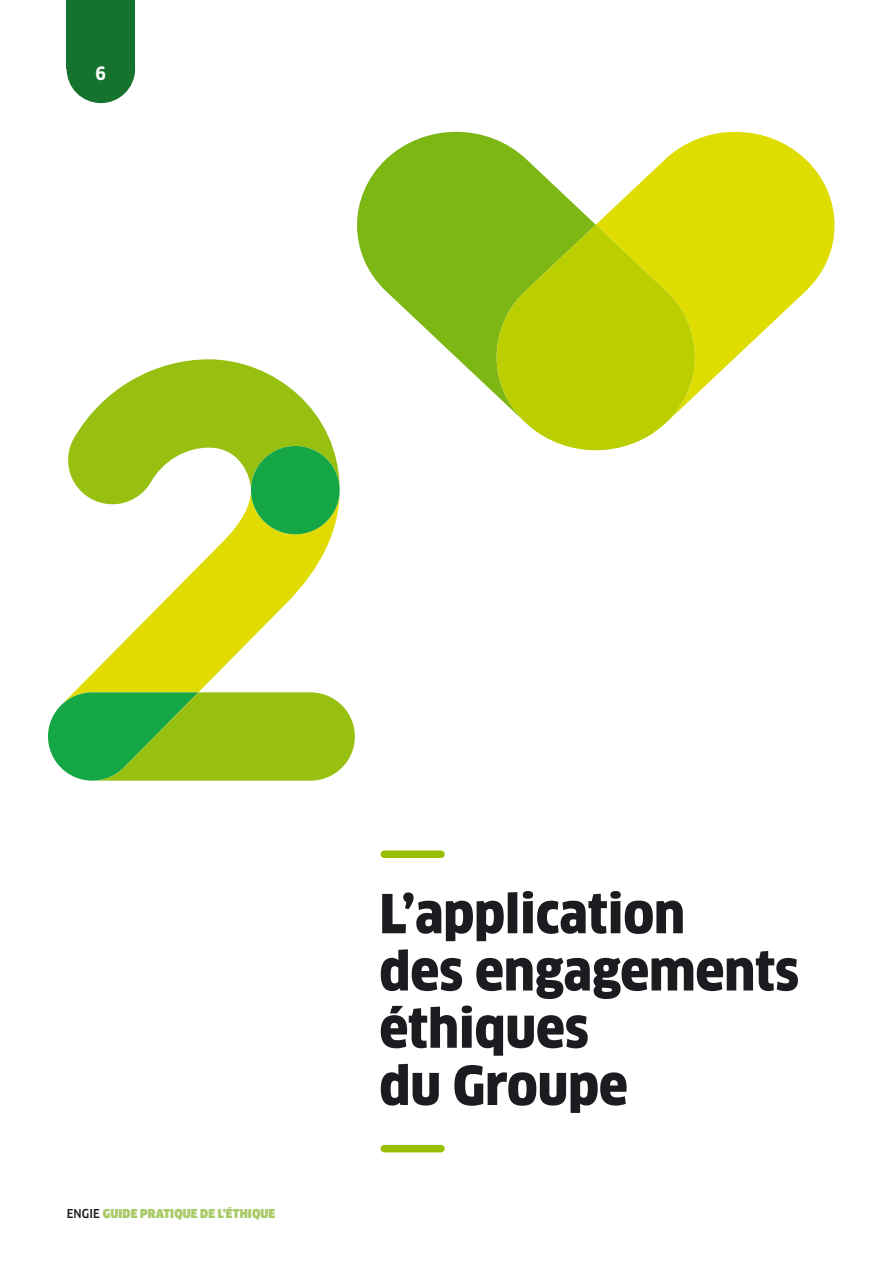
<style>
.page{position:relative;width:893px;height:1263px;background:#fff}
.page>*{position:absolute;margin:0;border:0;box-sizing:border-box;transform-origin:0 0}
.t1{font:900 condensed 52.5px/57.3px "Clan OT";color:#1b1c20}
.t2{font:700 condensed 18px "Clan OT";color:#fff}
.t3{font:900 condensed 12px "Clan OT";letter-spacing:.01em;color:#a8cb68}
.s1{font-weight:500;color:#1b1c20}
</style>
<div class="page">
<div style="left:67px;top:0;width:68px;height:69px;background:#15732d"></div>
<div style="left:67px;top:35px;width:68px;height:68px;background:#15732d;border-radius:50%"></div>
<div style="left:381px;top:850px;width:64px;height:8px;background:#98c000;border-radius:4px"></div>
<div style="left:381px;top:1145px;width:64px;height:7px;background:#98c000;border-radius:4px"></div>
<svg style="left:666px;top:132px;width:169px;height:254px;fill:#dfdd00"></svg>
<svg style="left:357px;top:132px;width:309px;height:255px;fill:#7db713"></svg>
<svg style="left:487px;top:225px;width:218px;height:225px;background:#bdd11b"></svg>
<svg style="left:74px;top:510px;width:264px;height:182px"></svg>
<svg style="left:68px;top:359px;width:272px;height:151px"></svg>
<div style="left:251px;top:446px;width:89px;height:88px;background:#15a645;border-radius:50%"></div>
<svg style="left:48px;top:692px;width:307px;height:89px;background:#76bc31"></svg>
<p class="t2" style="left:96px;top:63px;width:12px">6</p>
<p class="t3" style="left:67px;top:1207px;width:210px"><span class="s1">ENGIE</span> GUIDE PRATIQUE DE L’ÉTHIQUE</p>
<p class="t1" style="left:379px;top:886px;width:421px">L’application<br>des engagements éthiques<br>du Groupe</p>
</div>
